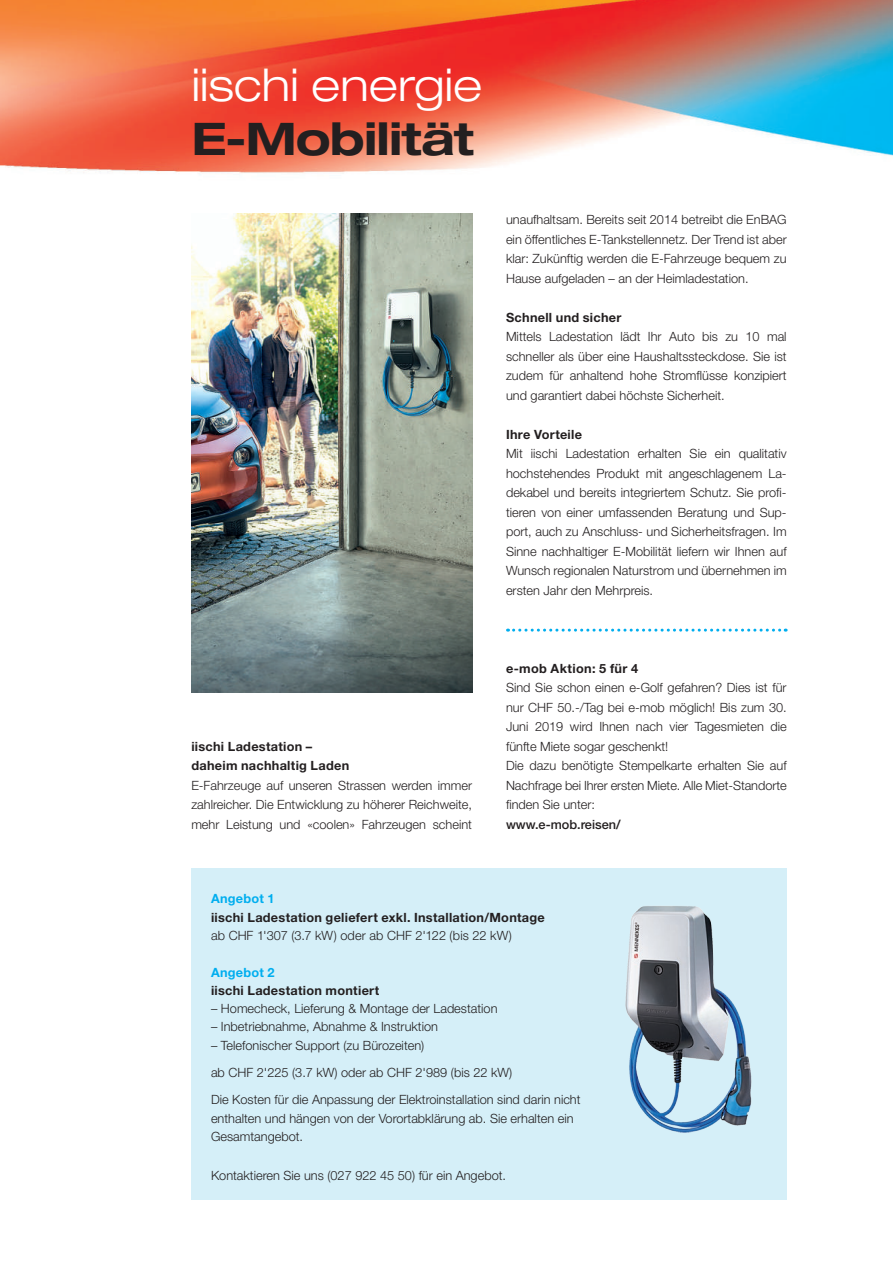
<style>
.page{position:relative;width:893px;height:1263px;background:#fff}
.page>*{position:absolute;margin:0;border:0;box-sizing:border-box;transform-origin:0 0}
.t1{font:300 expanded 45px "Helvetica Neue";letter-spacing:.005em;color:#fff}
.t2{font:700 expanded 45px "Helvetica Neue";letter-spacing:-.02em;color:#231f20}
.t3{font:300 12.75px/19.5px "Helvetica Neue";color:#231f20;text-align:justify}
.t4{font:700 12.75px/19.5px "Helvetica Neue";letter-spacing:.02em;color:#231f20}
.t5{font:500 12.75px "Helvetica Neue";color:#231f20}
.t6{font:700 12.75px "Helvetica Neue";letter-spacing:.02em;color:#00aeef}
</style>
<div class="page">
<img style="left:0;top:0;width:893px;height:214px">
<img style="left:191px;top:214px;width:281px;height:478px">
<div style="left:191px;top:868px;width:596px;height:331px;background:#d5eff8"></div>
<svg style="left:514px;top:629px;width:272px;height:3px"></svg>
<img style="left:625px;top:906px;width:127px;height:227px">
<h1 class="t1" style="left:192px;top:58px;width:292px">iischi energie</h1>
<h1 class="t2" style="left:192px;top:110px;width:284px">E-Mobilität</h1>
<p class="t3" style="left:506px;top:210px;width:282px">unaufhaltsam. Bereits seit 2014 betreibt die EnBAG ein öffentliches E-Tankstellennetz. Der Trend ist aber klar: Zukünftig werden die E-Fahrzeuge bequem zu Hause aufgeladen – an der Heimladestation.</p>
<p class="t4" style="left:506px;top:307px;width:117px">Schnell und sicher</p>
<p class="t3" style="left:506px;top:327px;width:282px">Mittels Ladestation lädt Ihr Auto bis zu 10 mal schneller als über eine Haushaltssteckdose. Sie ist zudem für anhaltend hohe Stromflüsse konzipiert und garantiert dabei höchste Sicherheit.</p>
<p class="t4" style="left:506px;top:424px;width:78px">Ihre Vorteile</p>
<p class="t3" style="left:506px;top:444px;width:282px">Mit iischi Ladestation erhalten Sie ein qualitativ hochstehendes Produkt mit angeschlagenem La&shy;dekabel und bereits integriertem Schutz. Sie profi&shy;tieren von einer umfassenden Beratung und Sup&shy;port, auch zu Anschluss- und Sicherheitsfragen. Im Sinne nachhaltiger E-Mobilität liefern wir Ihnen auf Wunsch regionalen Naturstrom und übernehmen im ersten Jahr den Mehrpreis.</p>
<p class="t4" style="left:191px;top:736px;width:159px">iischi Ladestation – daheim nachhaltig Laden</p>
<p class="t3" style="left:191px;top:775px;width:282px">E-Fahrzeuge auf unseren Strassen werden immer zahlreicher. Die Entwicklung zu höherer Reichweite, mehr Leistung und «coolen» Fahrzeugen scheint</p>
<p class="t4" style="left:506px;top:658px;width:134px">e-mob Aktion: 5 für 4</p>
<p class="t3" style="left:506px;top:678px;width:282px;text-align:left">Sind Sie schon einen e-Golf gefahren? Dies ist für nur CHF 50.-/Tag bei e-mob möglich! Bis zum 30.<br>Juni 2019 wird Ihnen nach vier Tagesmieten die fünfte Miete sogar geschenkt!<br>Die dazu benötigte Stempelkarte erhalten Sie auf Nachfrage bei Ihrer ersten Miete. Alle Miet-Standorte finden Sie unter:</p>
<p class="t5" style="left:506px;top:817px;width:116px">www.e-mob.reisen/</p>
<p class="t6" style="left:211px;top:891px;width:65px">Angebot 1</p>
<p class="t4" style="left:211px;top:907px;width:335px">iischi Ladestation geliefert exkl. Installation/Montage</p>
<p class="t3" style="left:211px;top:925px;width:302px">ab CHF 1'307 (3.7 kW) oder ab CHF 2'122 (bis 22 kW)</p>
<p class="t6" style="left:211px;top:964px;width:65px">Angebot 2</p>
<p class="t4" style="left:211px;top:980px;width:170px">iischi Ladestation montiert</p>
<p class="t3" style="left:211px;top:998px;width:288px">– Homecheck, Lieferung &amp; Montage der Ladestation</p>
<p class="t3" style="left:211px;top:1017px;width:228px">– Inbetriebnahme, Abnahme &amp; Instruktion</p>
<p class="t3" style="left:211px;top:1031px;width:371px;line-height:27.3px;text-align:left">– Telefonischer Support (zu Bürozeiten)<br>ab CHF 2'225 (3.7 kW) oder ab CHF 2'989 (bis 22 kW)<br>Die Kosten für die Anpassung der Elektroinstallation sind darin nicht</p>
<p class="t3" style="left:211px;top:1109px;width:364px;line-height:18.3px">enthalten und hängen von der Vorortabklärung ab. Sie erhalten ein<br>Gesamtangebot.</p>
<p class="t3" style="left:211px;top:1165px;width:297px">Kontaktieren Sie uns (027 922 45 50) für ein Angebot.</p>
</div>
